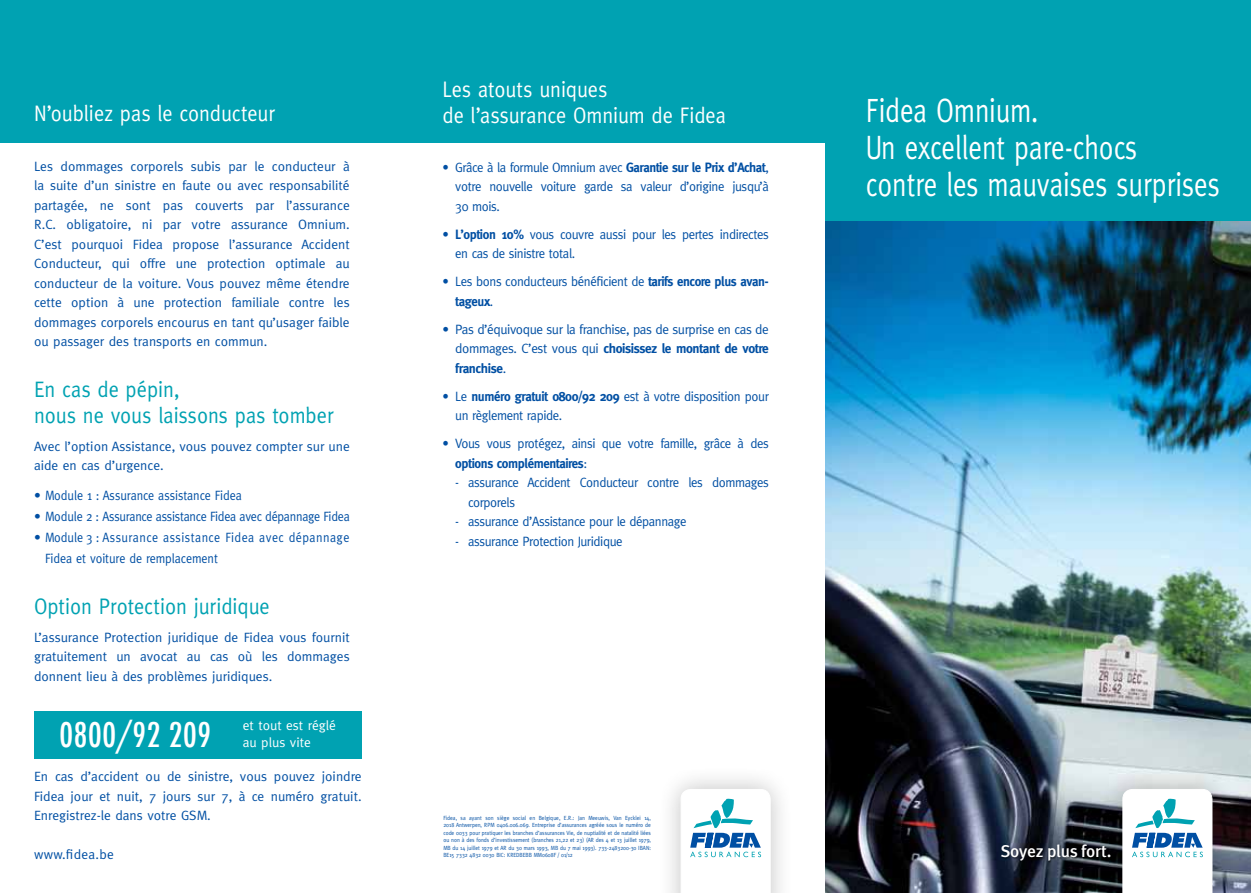
<style>
.page{position:relative;width:1251px;height:893px;background:#fff}
.page>*{position:absolute;margin:0;border:0;box-sizing:border-box;transform-origin:0 0}
.t1{font:33.75px/36.8px "Meta";color:#fff;scale:.8 1}
.t2{font:500 condensed 33px "Futura";letter-spacing:.02em;color:#fff}
.t3{font:22.5px/25.5px "Meta";color:#fff;scale:.9 1}
.t4{font:22.5px/25.5px "Meta";color:#00a2b2;scale:.9 1}
.t5{font:17.1px "Meta Medium LF";letter-spacing:-.015em;color:#fff}
.t6{font:13.5px/19.5px "Meta";letter-spacing:-.03em;color:#004fa3;text-align:justify}
.t7{font:13.5px/19.5px "Meta";letter-spacing:-.03em;color:#004fa3;scale:.95 1}
.t8{font:13.5px/21px "Meta";letter-spacing:.03em;color:#004fa3}
.t9{font:13.5px/19.5px "Meta";color:#004fa3}
.t10{font:13.5px "Meta";letter-spacing:-.005em;color:#004fa3}
.t11{font:13.5px/16.5px "Meta";color:#fff}
.t12{font:6px/7.5px "Meta";color:#004fa3;text-align:justify;scale:.9 1}
.s1{font-weight:700}
</style>
<div class="page">
<div style="left:825px;top:0;width:425px;height:223px;background:#00a2b2"></div>
<div style="left:0;top:0;width:833px;height:143px;background:#00a2b2"></div>
<img style="left:825px;top:221px;width:425px;height:672px">
<div style="left:1098px;top:765px;width:137px;height:128px;background:#000;opacity:.25"></div>
<svg style="left:1122px;top:789px;width:89px;height:104px"></svg>
<div style="left:1000px;top:845px;width:111px;height:17px;background:#000;opacity:.4"></div>
<div style="left:656px;top:765px;width:138px;height:128px;background:#000;opacity:.25"></div>
<svg style="left:680px;top:789px;width:90px;height:104px"></svg>
<div style="left:34px;top:711px;width:327px;height:48px;background:#00a2b2"></div>
<h3 class="t3" style="left:34px;top:100px;width:269px">N’oubliez pas le conducteur</h3>
<p class="t6" style="left:34px;top:156px;width:317px">Les dommages corporels subis par le conducteur à la suite d’un sinistre en faute ou avec responsabilité partagée, ne sont pas couverts par l’assurance R.C. obligatoire, ni par votre assurance Omnium.<br>C’est pourquoi Fidea propose l’assurance Accident Conducteur, qui offre une protection optimale au conducteur de la voiture. Vous pouvez même étendre cette option à une protection familiale contre les dommages corporels encourus en tant qu’usager faible ou passager des transports en commun.</p>
<h3 class="t4" style="left:34px;top:376px;width:334px">En cas de pépin,<br>nous ne vous laissons pas tomber</h3>
<p class="t9" style="left:34px;top:436px;width:317px">Avec l’option Assistance, vous pouvez compter sur une aide en cas d’urgence.</p>
<p class="t10" style="left:34px;top:487px;width:209px">• Module 1 : Assurance assistance Fidea</p>
<p class="t6" style="left:34px;top:506px;width:317px">• Module 2 : Assurance assistance Fidea avec dépannage Fidea</p>
<p class="t8" style="left:45px;top:526px;width:305px;text-indent:-11px">• Module 3 : Assurance assistance Fidea avec dépannage<br>Fidea et voiture de remplacement</p>
<h3 class="t4" style="left:34px;top:593px;width:263px">Option Protection juridique</h3>
<p class="t6" style="left:34px;top:627px;width:317px">L’assurance Protection juridique de Fidea vous fournit gratuitement un avocat au cas où les dommages donnent lieu à des problèmes juridiques.</p>
<h2 class="t2" style="left:60px;top:714px;width:153px">0800/92 209</h2>
<p class="t11" style="left:243px;top:717px;width:95px">et tout est réglé au plus vite</p>
<p class="t6" style="left:34px;top:767px;width:329px">En cas d’accident ou de sinistre, vous pouvez joindre Fidea jour et nuit, 7 jours sur 7, à ce numéro gratuit.<br>Enregistrez-le dans votre GSM.</p>
<p class="t6" style="left:34px;top:845px;width:81px">www.fidea.be</p>
<h3 class="t3" style="left:442px;top:76px;width:316px">Les atouts uniques<br>de l’assurance Omnium de Fidea</h3>
<p class="t7" style="left:455px;top:157px;width:331px;text-align:justify;text-indent:-13px">• Grâce à la formule Omnium avec <span class="s1">Garantie sur le Prix d’Achat</span>, votre nouvelle voiture garde sa valeur d’origine jusqu’à 30 mois.</p>
<p class="t7" style="left:455px;top:224px;width:331px;text-indent:-13px">• <span class="s1">L’option 10%</span> vous couvre aussi pour les pertes indirectes en cas de sinistre total.</p>
<p class="t7" style="left:455px;top:272px;width:331px;text-indent:-13px">• Les bons conducteurs bénéficient de <span class="s1">tarifs encore plus avan&shy;tageux</span>.</p>
<p class="t6" style="left:455px;top:319px;width:315px;text-indent:-13px">• Pas d’équivoque sur la franchise, pas de surprise en cas de dommages. C’est vous qui <span class="s1">choisissez le montant de votre franchise</span>.</p>
<p class="t7" style="left:455px;top:386px;width:331px;text-indent:-13px">• Le <span class="s1">numéro gratuit 0800/92 209</span> est à votre disposition pour un règlement rapide.</p>
<p class="t7" style="left:455px;top:434px;width:331px;text-indent:-13px">• Vous vous protégez, ainsi que votre famille, grâce à des <span class="s1">options complémentaires</span>:</p>
<p class="t7" style="left:468px;top:473px;width:318px;text-indent:-13px">- assurance Accident Conducteur contre les dommages corporels</p>
<p class="t7" style="left:455px;top:512px;width:245px">- assurance d’Assistance pour le dépannage</p>
<p class="t7" style="left:455px;top:531px;width:178px">- assurance Protection Juridique</p>
<p class="t12" style="left:443px;top:814px;width:232px">Fidea, sa ayant son siège social en Belgique, E.R.: Jan Meeuwis, Van Eycklei 14, 2018 Antwerpen, RPM 0406.006.069. Entreprise d’assurances agréée sous le numéro de code 0033 pour pratiquer les branches d’assurances Vie, de nuptialité et de natalité liées ou non à des fonds d’investissement (branches 21,22 et 23) (AR des 4 et 13 juillet 1979, MB du 14 juillet 1979 et AR du 30 mars 1993, MB du 7 mai 1993). 733-2483200-30 IBAN:<br>BE15 7332 4832 0030 BIC: KREDBEBB MM0608F / 01/12</p>
<h1 class="t1" style="left:865px;top:92px;width:444px">Fidea Omnium.<br>Un excellent pare-chocs<br>contre les mauvaises surprises</h1>
<p class="t5" style="left:1000px;top:842px;width:113px">Soyez plus fort.</p>
</div>
